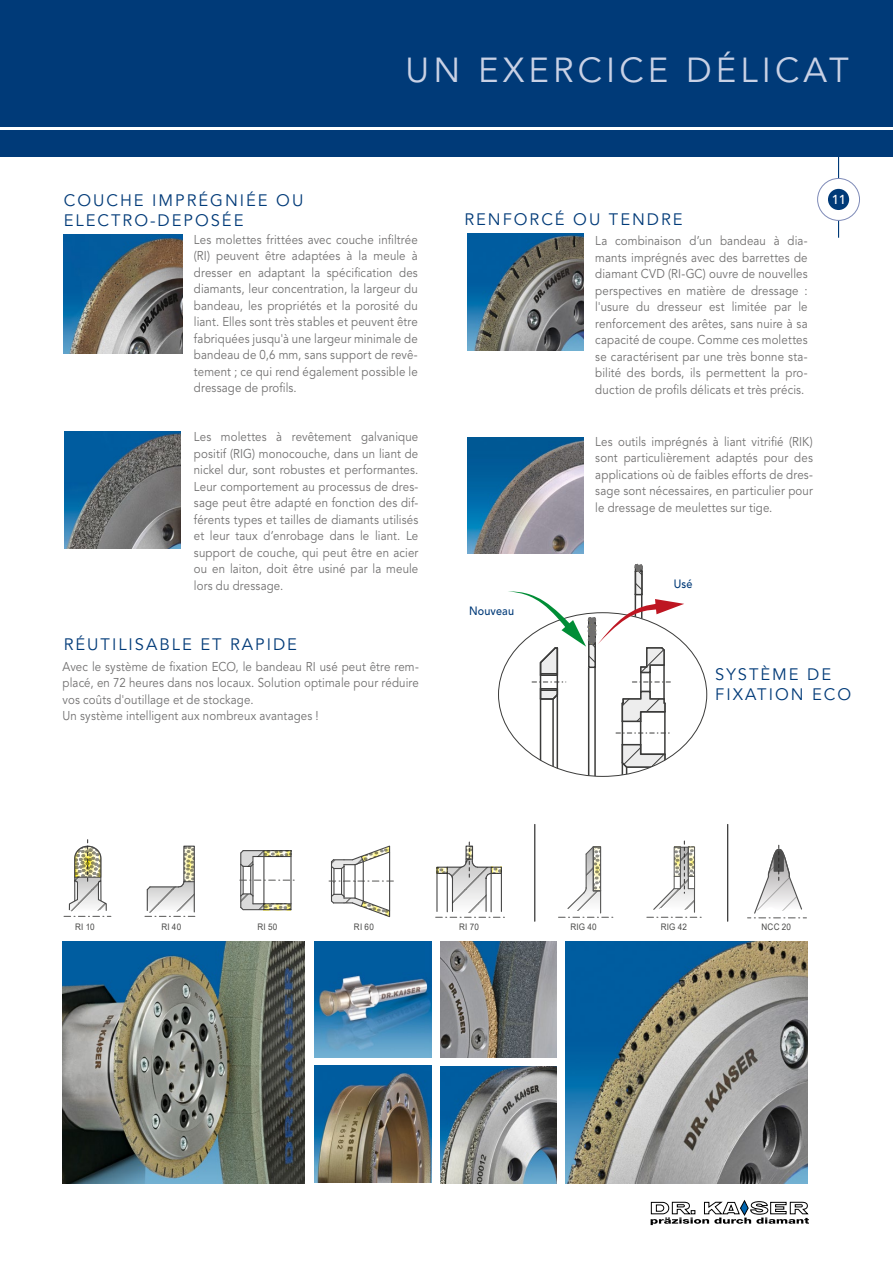
<style>
.page{position:relative;width:893px;height:1263px;background:#fff}
.page>*{position:absolute;margin:0;border:0;box-sizing:border-box;transform-origin:0 0}
.t1{font:34.5px "Avenir LT Std";letter-spacing:.12em;color:#c9d1e5}
.t2{font:16.5px/19.8px "Avenir LT Std";letter-spacing:.12em;color:#003a78}
.t3{font:500 12.9px "Avenir LT Std";color:#fff}
.t4{font:12.75px/16.5px "Avenir LT Std";letter-spacing:.015em;color:#706f6f;text-align:justify;scale:.9 1}
.t5{font:500 12px "Avenir LT Std";letter-spacing:.015em;color:#003a78;scale:.9 1}
.t6{font:9px "Arial";letter-spacing:.025em;color:#4a4a49;scale:.9 1}
</style>
<div class="page">
<div style="left:0;top:0;width:893px;height:157px;background:#003a78"></div>
<hr style="left:0;top:127px;width:893px;height:3px;background:#fff">
<svg style="left:651px;top:1200px;width:158px;height:25px"></svg>
<hr style="left:838px;top:149px;width:1px;height:89px;background:#003a78">
<div style="left:818px;top:178px;width:41px;height:42px;background:#fff;border-radius:50%"></div>
<div style="left:817px;top:178px;width:43px;height:43px;border:1px solid #7f8bb8;border-radius:50%"></div>
<div style="left:828px;top:189px;width:21px;height:21px;background:#003a78;border-radius:50%"></div>
<img style="left:467px;top:234px;width:117px;height:116px">
<img style="left:467px;top:437px;width:117px;height:117px">
<img style="left:315px;top:941px;width:116px;height:117px">
<img style="left:315px;top:1066px;width:116px;height:116px">
<img style="left:63px;top:235px;width:119px;height:119px">
<img style="left:64px;top:432px;width:117px;height:116px">
<img style="left:440px;top:941px;width:117px;height:117px">
<img style="left:440px;top:1066px;width:117px;height:117px">
<img style="left:566px;top:941px;width:242px;height:242px">
<img style="left:63px;top:941px;width:242px;height:242px">
<svg style="left:508px;top:563px;width:176px;height:213px"></svg>
<hr style="left:727px;top:824px;width:1px;height:97px;background:#000">
<hr style="left:534px;top:824px;width:1px;height:97px;background:#000">
<svg style="left:329px;top:845px;width:65px;height:73px"></svg>
<svg style="left:145px;top:846px;width:51px;height:71px"></svg>
<svg style="left:239px;top:850px;width:56px;height:61px"></svg>
<hr style="left:389px;top:852px;width:1px;height:59px;background:#474747">
<svg style="left:558px;top:846px;width:55px;height:72px"></svg>
<div style="left:593px;top:846px;width:8px;height:45px;border:1px solid #575756"></div>
<svg style="left:747px;top:845px;width:59px;height:73px"></svg>
<svg style="left:436px;top:842px;width:69px;height:76px"></svg>
<svg style="left:64px;top:840px;width:47px;height:77px"></svg>
<svg style="left:647px;top:841px;width:55px;height:77px"></svg>
<p class="t2" style="left:64px;top:191px;width:241px">COUCHE IMPRÉGNIÉE OU<br>ELECTRO-DEPOSÉE</p>
<h1 class="t1" style="left:406px;top:50px;width:445px">UN EXERCICE DÉLICAT</h1>
<p class="t2" style="left:464px;top:210px;width:220px">RENFORCÉ OU TENDRE</p>
<p class="t3" style="left:832px;top:192px;width:16px">11</p>
<p class="t4" style="left:194px;top:231px;width:250px">Les molettes frittées avec couche infiltrée (RI) peuvent être adaptées à la meule à dresser en adaptant la spécification des diamants, leur concentration, la largeur du bandeau, les propriétés et la porosité du liant. Elles sont très stables et peuvent être fabriquées jusqu'à une largeur minimale de bandeau de 0,6 mm, sans support de revê&shy;tement ; ce qui rend également possible le dressage de profils.</p>
<p class="t4" style="left:595px;top:233px;width:237px">La combinaison d’un bandeau à dia&shy;mants imprégnés avec des barrettes de diamant CVD (RI-GC) ouvre de nouvelles perspectives en matière de dressage : l'usure du dresseur est limitée par le renforcement des arêtes, sans nuire à sa capacité de coupe. Comme ces molettes se caractérisent par une très bonne sta&shy;bilité des bords, ils permettent la pro&shy;duction de profils délicats et très précis.</p>
<p class="t4" style="left:194px;top:429px;width:251px">Les molettes à revêtement galvanique positif (RIG) monocouche, dans un liant de nickel dur, sont robustes et performantes.<br>Leur comportement au processus de dres&shy;sage peut être adapté en fonction des dif&shy;férents types et tailles de diamants utilisés et leur taux d’enrobage dans le liant. Le support de couche, qui peut être en acier ou en laiton, doit être usiné par la meule lors du dressage.</p>
<p class="t4" style="left:595px;top:433px;width:243px">Les outils imprégnés à liant vitrifié (RIK) sont particulièrement adaptés pour des applications où de faibles efforts de dres&shy;sage sont nécessaires, en particulier pour le dressage de meulettes sur tige.</p>
<p class="t5" style="left:674px;top:577px;width:22px">Usé</p>
<p class="t2" style="left:64px;top:635px;width:235px">RÉUTILISABLE ET RAPIDE</p>
<p class="t4" style="left:63px;top:659px;width:397px;text-align:left">Avec le système de fixation ECO, le bandeau RI usé peut être rem&shy;placé, en 72 heures dans nos locaux. Solution optimale pour réduire vos coûts d'outillage et de stockage.<br>Un système intelligent aux nombreux avantages !</p>
<p class="t5" style="left:469px;top:604px;width:52px">Nouveau</p>
<p class="t2" style="left:715px;top:665px;width:138px">SYSTÈME DE<br>FIXATION ECO</p>
<p class="t6" style="left:75px;top:920px;width:23px">RI 10</p>
<p class="t6" style="left:161px;top:920px;width:23px">RI 40</p>
<p class="t6" style="left:257px;top:920px;width:24px">RI 50</p>
<p class="t6" style="left:354px;top:920px;width:24px">RI 60</p>
<p class="t6" style="left:459px;top:920px;width:23px">RI 70</p>
<p class="t6" style="left:570px;top:920px;width:31px">RIG 40</p>
<p class="t6" style="left:661px;top:920px;width:30px">RIG 42</p>
<p class="t6" style="left:761px;top:920px;width:34px">NCC 20</p>
</div>
